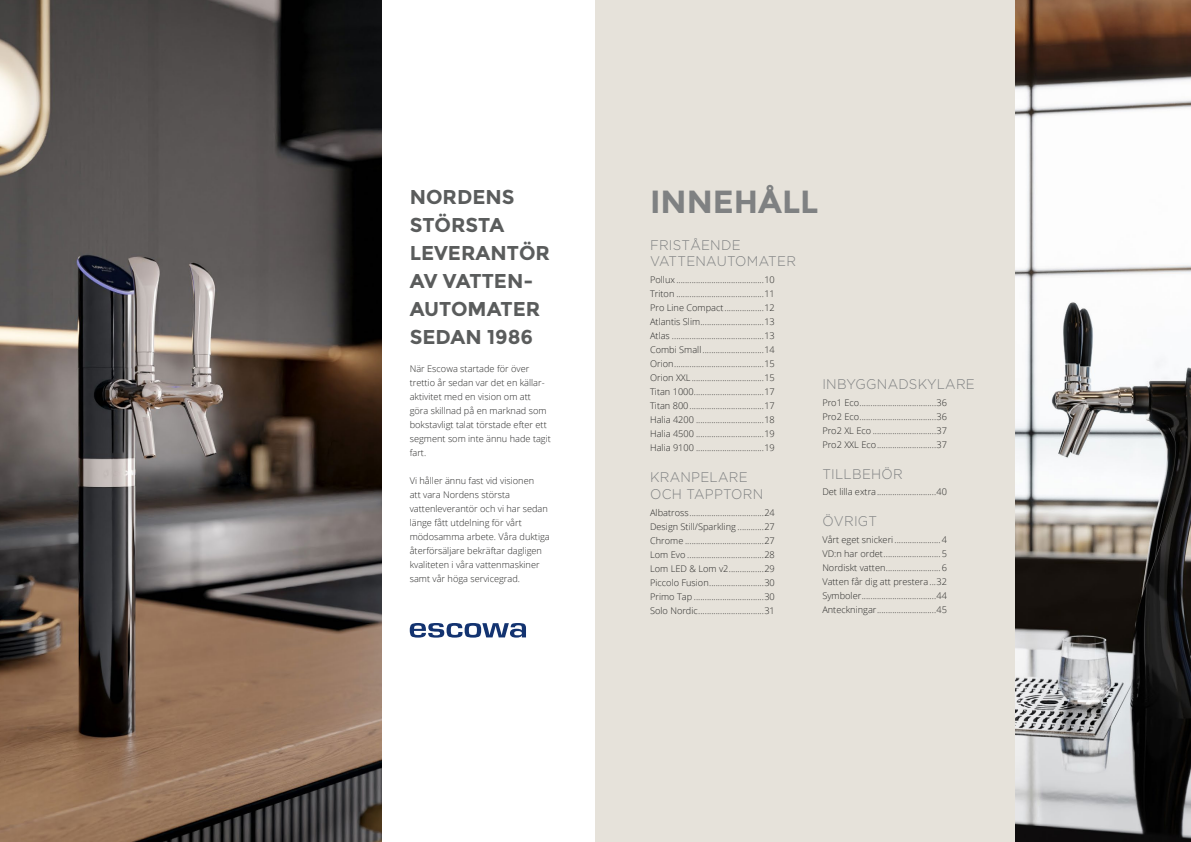
<style>
.page{position:relative;width:1191px;height:842px;background:#fff}
.page>*{position:absolute;margin:0;border:0;box-sizing:border-box;transform-origin:0 0}
.t1{font:700 32px "Montserrat";color:#7f8182}
.t2{font:700 20px/28px "Montserrat";color:#5a5c5c}
.t3{font:300 14px/16.8px "Gotham HTF";letter-spacing:.02em;color:#7f8182;scale:.95 1}
.t4{font:300 9.2px/14px "Open Sans";color:#282827;text-align:justify}
</style>
<div class="page">
<img style="left:0;top:0;width:381px;height:842px">
<img style="left:1015px;top:0;width:176px;height:842px">
<div style="left:595px;top:0;width:420px;height:842px;background:#e6e2da"></div>
<svg style="left:410px;top:623px;width:116px;height:15px"></svg>
<h2 class="t2" style="left:410px;top:183px;width:142px">NORDENS<br>STÖRSTA<br>LEVERANTÖR<br>AV VATTEN-<br>AUTOMATER<br>SEDAN 1986</h2>
<p class="t4" style="left:410px;top:361px;width:143px;text-align:left">När Escowa startade för över trettio år sedan var det en källar&shy;aktivitet med en vision om att göra skillnad på en marknad som bokstavligt talat törstade efter ett segment som inte ännu hade tagit fart.</p>
<p class="t4" style="left:410px;top:473px;width:141px;text-align:left">Vi håller ännu fast vid visionen<br>att vara Nordens största vattenleverantör och vi har sedan länge fått utdelning för vårt mödosamma arbete. Våra duktiga återförsäljare bekräftar dagligen kvaliteten i våra vattenmaskiner samt vår höga servicegrad.</p>
<h1 class="t1" style="left:650px;top:182px;width:170px">INNEHÅLL</h1>
<h3 class="t3" style="left:650px;top:236px;width:155px">FRISTÅENDE<br>VATTENAUTOMATER</h3>
<p class="t4" style="left:650px;top:273px;width:126px">Pollux ........................................10<br>Triton ........................................11<br>Pro Line Compact..................12<br>Atlantis Slim.............................13<br>Atlas ..........................................13<br>Combi Small ............................14<br>Orion.........................................15<br>Orion XXL.................................15<br>Titan 1000................................17<br>Titan 800..................................17<br>Halia 4200 ...............................18<br>Halia 4500 ...............................19<br>Halia 9100 ...............................19</p>
<h3 class="t3" style="left:650px;top:468px;width:121px">KRANPELARE<br>OCH TAPPTORN</h3>
<p class="t4" style="left:650px;top:505px;width:126px">Albatross..................................24<br>Design Still/Sparkling ............27<br>Chrome ....................................27<br>Lom Evo ...................................28<br>Lom LED &amp; Lom v2................29<br>Piccolo Fusion.........................30<br>Primo Tap ................................30<br>Solo Nordic..............................31</p>
<h3 class="t3" style="left:822px;top:375px;width:162px">INBYGGNADSKYLARE</h3>
<p class="t4" style="left:822px;top:395px;width:126px">Pro1 Eco...................................36<br>Pro2 Eco...................................36<br>Pro2 XL Eco .............................37<br>Pro2 XXL Eco...........................37</p>
<h3 class="t3" style="left:822px;top:465px;width:86px">TILLBEHÖR</h3>
<p class="t4" style="left:822px;top:485px;width:126px">Det lilla extra...........................40</p>
<h3 class="t3" style="left:822px;top:513px;width:59px">ÖVRIGT</h3>
<p class="t4" style="left:822px;top:532px;width:126px">Vårt eget snickeri .....................4<br>VD:n har ordet..........................5<br>Nordiskt vatten.........................6<br>Vatten får dig att prestera ...32<br>Symboler..................................44<br>Anteckningar...........................45</p>
</div>
